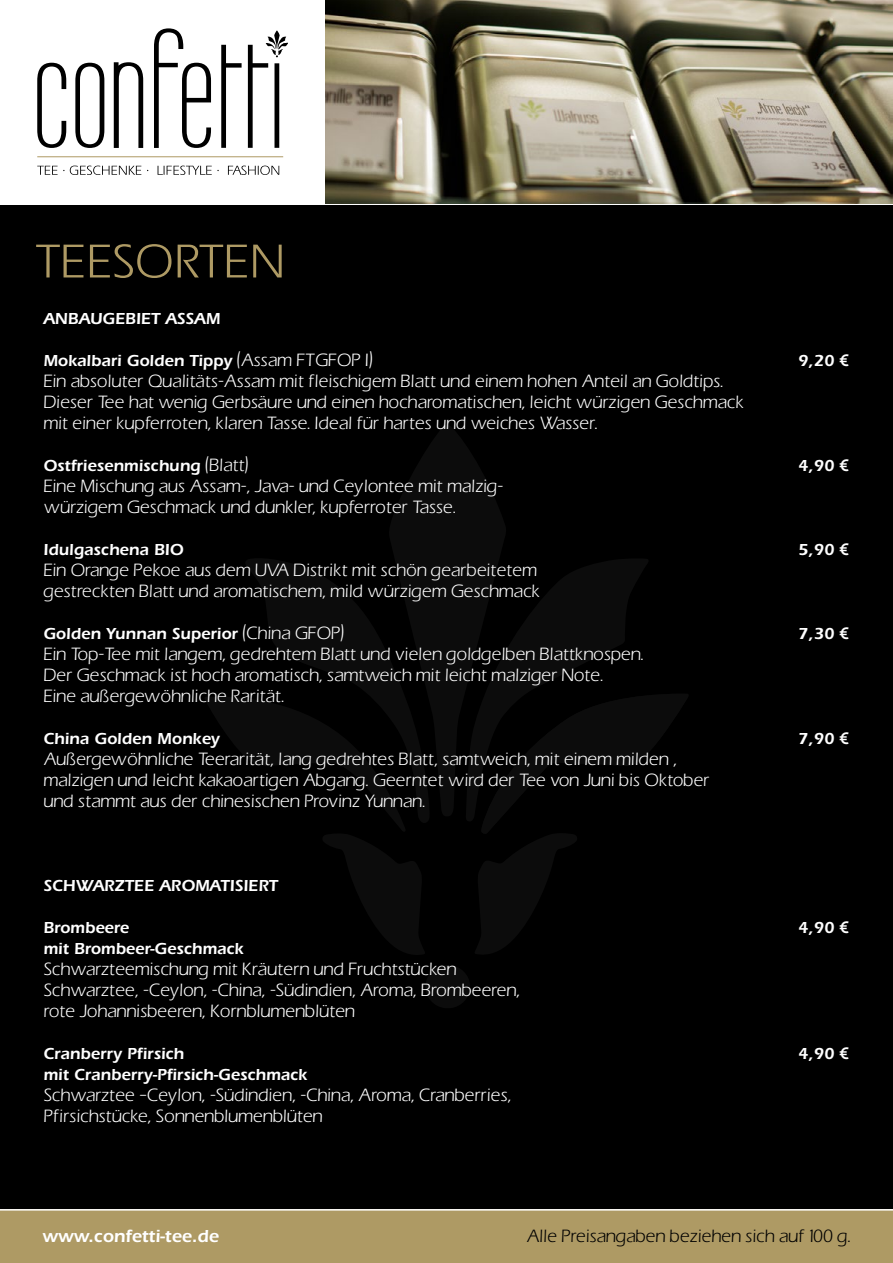
<style>
.page{position:relative;width:893px;height:1263px;background:#fff}
.page>*{position:absolute;margin:0;border:0;box-sizing:border-box;transform-origin:0 0}
.t1{font:600 18px "Itc Eras";color:#fff}
.t2{font:16.5px/21px "Eras";color:#fff}
.t3{font:600 16.5px "Itc Eras";color:#fff}
.t4{font:16.5px "Eras";color:#000}
.s1{font-family:"Eras";font-weight:400}
.s2{font-family:"Europa";font-weight:700}
</style>
<div class="page">
<img style="left:325px;top:0;width:568px;height:203px">
<div style="left:0;top:205px;width:893px;height:1005px;background:#000"></div>
<div style="left:0;top:1209px;width:893px;height:54px;background:#ae9a64"></div>
<svg style="left:37px;top:166px;width:242px;height:9px"></svg>
<hr style="left:37px;top:156px;width:246px;height:1px;background:#ae9a64">
<svg style="left:37px;top:28px;width:251px;height:120px"></svg>
<svg style="left:205px;top:697px;width:220px;height:258px"></svg>
<svg style="left:244px;top:559px;width:185px;height:267px"></svg>
<svg style="left:389px;top:425px;width:117px;height:392px;fill:#0c0c0c"></svg>
<svg style="left:465px;top:558px;width:183px;height:263px;fill:#0c0c0c"></svg>
<svg style="left:426px;top:965px;width:44px;height:43px"></svg>
<svg style="left:474px;top:694px;width:214px;height:260px"></svg>
<svg style="left:36px;top:244px;width:246px;height:34px"></svg>
<p class="t3" style="left:43px;top:309px;width:178px">ANBAUGEBIET ASSAM</p>
<p class="t3" style="left:43px;top:351px;width:331px">Mokalbari Golden Tippy <span class="s1">(Assam FTGFOP I)</span></p>
<p class="t3" style="left:798px;top:351px;width:52px">9,20 <span class="s2">€</span></p>
<p class="t2" style="left:43px;top:370px;width:702px">Ein absoluter Qualitäts-Assam mit fleischigem Blatt und einem hohen Anteil an Goldtips.<br>Dieser Tee hat wenig Gerbsäure und einen hocharomatischen, leicht würzigen Geschmack mit einer kupferroten, klaren Tasse. Ideal für hartes und weiches Wasser.</p>
<p class="t3" style="left:43px;top:456px;width:206px">Ostfriesenmischung <span class="s1">(Blatt)</span></p>
<p class="t3" style="left:798px;top:456px;width:52px">4,90 <span class="s2">€</span></p>
<p class="t2" style="left:43px;top:475px;width:461px">Eine Mischung aus Assam-, Java- und Ceylontee mit malzig&shy;würzigem Geschmack und dunkler, kupferroter Tasse.</p>
<p class="t3" style="left:43px;top:540px;width:142px">Idulgaschena BIO</p>
<p class="t3" style="left:798px;top:540px;width:52px">5,90 <span class="s2">€</span></p>
<p class="t2" style="left:43px;top:559px;width:498px">Ein Orange Pekoe aus dem UVA Distrikt mit schön gearbeitetem gestreckten Blatt und aromatischem, mild würzigem Geschmack</p>
<p class="t3" style="left:43px;top:624px;width:302px">Golden Yunnan Superior <span class="s1">(China GFOP)</span></p>
<p class="t3" style="left:798px;top:624px;width:52px">7,30 <span class="s2">€</span></p>
<p class="t2" style="left:43px;top:643px;width:602px">Ein Top-Tee mit langem, gedrehtem Blatt und vielen goldgelben Blattknospen.<br>Der Geschmack ist hoch aromatisch, samtweich mit leicht malziger Note.<br>Eine außergewöhnliche Rarität.</p>
<p class="t3" style="left:43px;top:729px;width:178px">China Golden Monkey</p>
<p class="t3" style="left:798px;top:729px;width:52px">7,90 <span class="s2">€</span></p>
<p class="t2" style="left:43px;top:748px;width:668px">Außergewöhnliche Teerarität, lang gedrehtes Blatt, samtweich, mit einem milden , malzigen und leicht kakaoartigen Abgang. Geerntet wird der Tee von Juni bis Oktober und stammt aus der chinesischen Provinz Yunnan.</p>
<p class="t3" style="left:43px;top:876px;width:236px">SCHWARZTEE AROMATISIERT</p>
<p class="t3" style="left:43px;top:918px;width:87px">Brombeere</p>
<p class="t3" style="left:798px;top:918px;width:52px">4,90 <span class="s2">€</span></p>
<p class="t3" style="left:43px;top:939px;width:202px">mit Brombeer-Geschmack</p>
<p class="t2" style="left:43px;top:958px;width:478px">Schwarzteemischung mit Kräutern und Fruchtstücken<br>Schwarztee, -Ceylon, -China, -Südindien, Aroma, Brombeeren, rote Johannisbeeren, Kornblumenblüten</p>
<p class="t3" style="left:43px;top:1044px;width:142px">Cranberry Pfirsich</p>
<p class="t3" style="left:798px;top:1044px;width:52px">4,90 <span class="s2">€</span></p>
<p class="t3" style="left:43px;top:1065px;width:265px">mit Cranberry-Pfirsich-Geschmack</p>
<p class="t2" style="left:43px;top:1084px;width:469px">Schwarztee –Ceylon, -Südindien, -China, Aroma, Cranberries,<br>Pfirsichstücke, Sonnenblumenblüten</p>
<p class="t1" style="left:43px;top:1225px;width:178px">www.confetti-tee.de</p>
<p class="t4" style="left:526px;top:1225px;width:326px">Alle Preisangaben beziehen sich auf 100 g.</p>
</div>
